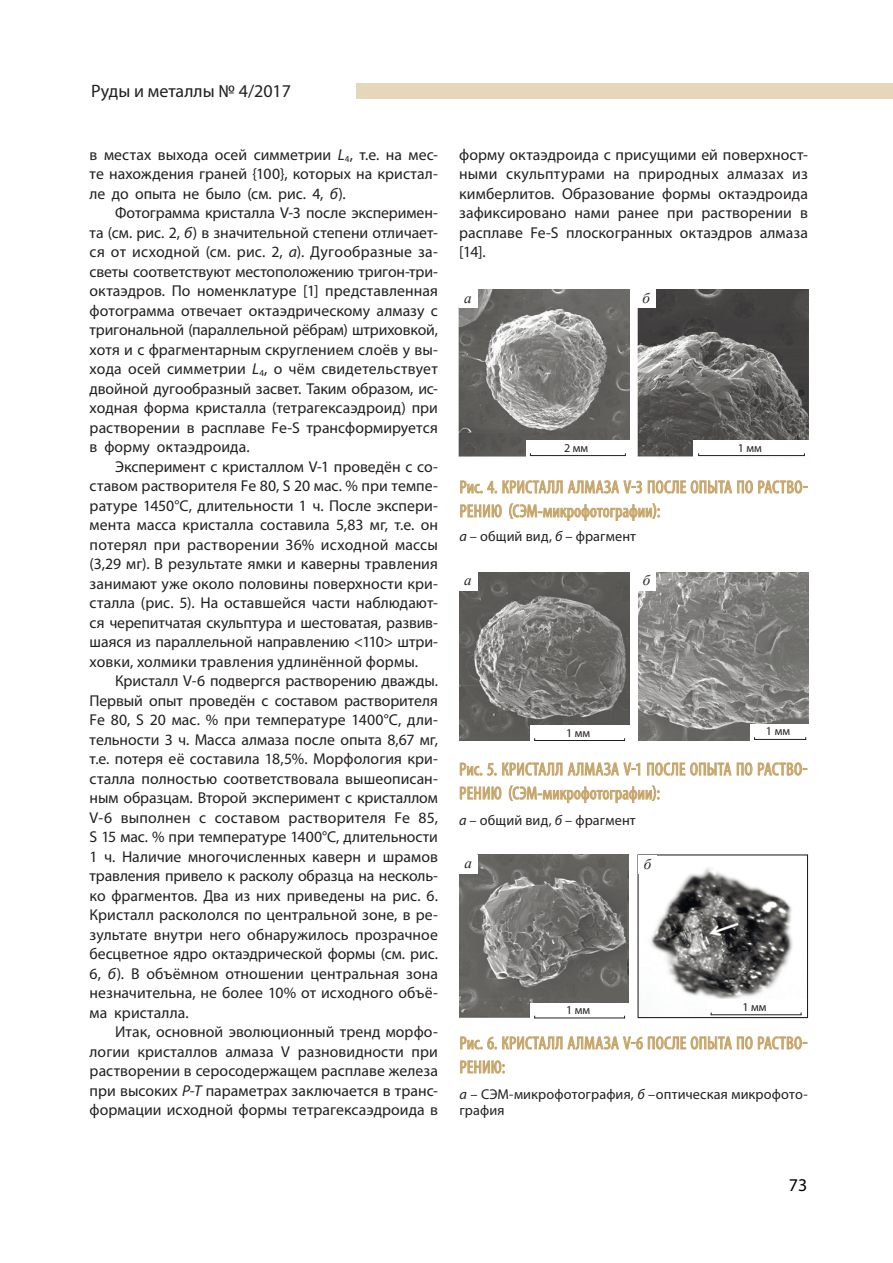
<style>
.page{position:relative;width:893px;height:1263px;background:#fff}
.page>*{position:absolute;margin:0;border:0;box-sizing:border-box;transform-origin:0 0}
.Названия{font:condensed 18px/24px "Myriad Pro";letter-spacing:.015em;color:#c7a66b}
.t1{font:18px "Myriad Pro";color:#231f20}
.t2{font:18px "Myriad Pro";color:#000}
.Осн_т{font:15.75px/19.5px "Myriad Pro";letter-spacing:.005em;color:#231f20;text-align:justify}
.t3{font:italic 15px "Times New Roman";color:#231f20}
.Подрисуночная{font:14.25px/16.5px "Myriad Pro";letter-spacing:.01em;color:#231f20}
.t4{font:12px "Myriad Pro";color:#231f20}
.s1{font-style:italic}
</style>
<div class="page">
<div style="left:356px;top:83px;width:537px;height:15px;background:#e6d6ba"></div>
<img style="left:459px;top:289px;width:171px;height:168px">
<img style="left:637px;top:289px;width:171px;height:168px">
<svg style="left:460px;top:480px;width:37px;height:13px"></svg>
<svg style="left:503px;top:480px;width:139px;height:14px"></svg>
<svg style="left:648px;top:480px;width:159px;height:13px"></svg>
<svg style="left:460px;top:504px;width:42px;height:13px"></svg>
<svg style="left:509px;top:503px;width:151px;height:18px"></svg>
<svg style="left:460px;top:763px;width:36px;height:12px"></svg>
<svg style="left:502px;top:762px;width:60px;height:13px"></svg>
<svg style="left:568px;top:762px;width:72px;height:14px"></svg>
<svg style="left:647px;top:762px;width:84px;height:13px"></svg>
<svg style="left:737px;top:762px;width:15px;height:13px"></svg>
<svg style="left:758px;top:762px;width:49px;height:13px"></svg>
<svg style="left:460px;top:786px;width:41px;height:13px"></svg>
<svg style="left:509px;top:785px;width:150px;height:18px"></svg>
<img style="left:460px;top:573px;width:170px;height:167px">
<img style="left:639px;top:573px;width:170px;height:167px">
<img style="left:459px;top:855px;width:170px;height:162px">
<img style="left:650px;top:867px;width:143px;height:132px">
<div style="left:637px;top:854px;width:171px;height:164px;border:1px solid #231f20"></div>
<svg style="left:460px;top:1036px;width:102px;height:13px"></svg>
<svg style="left:568px;top:1036px;width:239px;height:14px"></svg>
<svg style="left:460px;top:1060px;width:45px;height:13px"></svg>
<div style="left:530px;top:1003px;width:100px;height:16px;background:#fff"></div>
<div style="left:530px;top:725px;width:100px;height:17px;background:#fff"></div>
<div style="left:526px;top:440px;width:105px;height:17px;background:#fff"></div>
<div style="left:694px;top:440px;width:117px;height:17px;background:#fff"></div>
<div style="left:750px;top:724px;width:61px;height:17px;background:#fff"></div>
<div style="left:707px;top:999px;width:100px;height:17px;background:#fff"></div>
<hr style="left:534px;top:1017px;width:91px;height:1px;background:#231f20">
<hr style="left:534px;top:740px;width:91px;height:1px;background:#231f20">
<hr style="left:530px;top:455px;width:96px;height:1px;background:#231f20">
<hr style="left:698px;top:455px;width:107px;height:1px;background:#231f20">
<hr style="left:754px;top:739px;width:52px;height:1px;background:#231f20">
<hr style="left:711px;top:1014px;width:90px;height:1px;background:#231f20">
<div style="left:459px;top:572px;width:18px;height:19px;background:#fff"></div>
<div style="left:459px;top:289px;width:18px;height:19px;background:#fff"></div>
<div style="left:637px;top:289px;width:19px;height:19px;background:#fff"></div>
<div style="left:459px;top:855px;width:19px;height:18px;background:#fff"></div>
<div style="left:638px;top:572px;width:18px;height:19px;background:#fff"></div>
<div style="left:639px;top:855px;width:18px;height:19px;background:#fff"></div>
<p class="t1" style="left:91px;top:80px;width:201px">Руды и металлы № 4/2017</p>
<p class="Осн_т" style="left:90px;top:144px;width:350px">в местах выхода осей симметрии <span class="s1">L</span><sub>4</sub>, т.е. на мес&shy;те нахождения граней {100}, которых на кристал&shy;ле до опыта не было (см. рис. 4, <span class="s1">б</span>).</p>
<p class="Осн_т" style="left:90px;top:203px;width:350px;text-indent:26px">Фотограмма кристалла V-3 после эксперимен&shy;та (см. рис. 2, <span class="s1">б</span>) в значительной степени отличает&shy;ся от исходной (см. рис. 2, <span class="s1">а</span>). Дугообразные за&shy;светы соответствуют местоположению тригон-три&shy;октаэдров. По номенклатуре [1] представленная фотограмма отвечает октаэдрическому алмазу с тригональной (параллельной рёбрам) штриховкой, хотя и с фрагментарным скруглением слоёв у вы&shy;хода осей симметрии <span class="s1">L</span><sub>4</sub>, о чём свидетельствует двойной дугообразный засвет. Таким образом, ис&shy;ходная форма кристалла (тетрагексаэдроид) при растворении в расплаве Fe-S трансформируется в форму октаэдроида.</p>
<p class="Осн_т" style="left:90px;top:456px;width:350px;text-indent:26px">Эксперимент с кристаллом V-1 проведён с со&shy;ставом растворителя Fe 80, S 20 мас. % при темпе&shy;ратуре 1450°С, длительности 1 ч. После экспери&shy;мента масса кристалла составила 5,83 мг, т.е. он потерял при растворении 36% исходной массы (3,29 мг). В результате ямки и каверны травления занимают уже около половины поверхности кри&shy;сталла (рис. 5). На оставшейся части наблюдают&shy;ся черепитчатая скульптура и шестоватая, развив&shy;шаяся из параллельной направлению &lt;110&gt; штри&shy;ховки, холмики травления удлинённой формы.</p>
<p class="Осн_т" style="left:90px;top:671px;width:350px;text-indent:26px">Кристалл V-6 подвергся растворению дважды.<br>Первый опыт проведён с составом растворителя Fe 80, S 20 мас. % при температуре 1400°С, дли&shy;тельности 3 ч. Масса алмаза после опыта 8,67 мг, т.е. потеря её составила 18,5%. Морфология кри&shy;сталла полностью соответствовала вышеописан&shy;ным образцам. Второй эксперимент с кристаллом V-6 выполнен с составом растворителя Fe 85, S 15 мас. % при температуре 1400°С, длительности 1 ч. Наличие многочисленных каверн и шрамов травления привело к расколу образца на несколь&shy;ко фрагментов. Два из них приведены на рис. 6.<br>Кристалл раскололся по центральной зоне, в ре&shy;зультате внутри него обнаружилось прозрачное бесцветное ядро октаэдрической формы (см. рис.<br>6, <span class="s1">б</span>). В объёмном отношении центральная зона незначительна, не более 10% от исходного объё&shy;ма кристалла.</p>
<p class="Осн_т" style="left:90px;top:1022px;width:350px;text-indent:26px">Итак, основной эволюционный тренд морфо&shy;логии кристаллов алмаза V разновидности при растворении в серосодержащем расплаве железа при высоких <span class="s1">Р-Т</span> параметрах заключается в транс&shy;формации исходной формы тетрагексаэдроида в</p>
<p class="Осн_т" style="left:459px;top:144px;width:350px">форму октаэдроида с присущими ей поверхност&shy;ными скульптурами на природных алмазах из кимберлитов. Образование формы октаэдроида зафиксировано нами ранее при растворении в расплаве Fe-S плоскогранных октаэдров алмаза [14].</p>
<p class="t3" style="left:464px;top:287px;width:9px">a</p>
<p class="t3" style="left:643px;top:287px;width:9px">б</p>
<p class="t4" style="left:564px;top:440px;width:26px">2 мм</p>
<p class="t4" style="left:738px;top:440px;width:26px">1 мм</p>
<p class="Названия" style="left:459px;top:475px;width:350px">Рис. 4. КРИСТАЛЛ АЛМАЗА V-3 ПОСЛЕ ОПЫТА ПО РАСТВО-<br>РЕНИЮ (СЭМ-микрофотографии):</p>
<p class="Подрисуночная" style="left:459px;top:528px;width:178px"><span class="s1">а</span> – общий вид, <span class="s1">б</span> – фрагмент</p>
<p class="t3" style="left:464px;top:570px;width:9px">a</p>
<p class="t3" style="left:643px;top:570px;width:9px">б</p>
<p class="t4" style="left:566px;top:725px;width:26px">1 мм</p>
<p class="t4" style="left:766px;top:724px;width:26px">1 мм</p>
<p class="Названия" style="left:459px;top:757px;width:350px">Рис. 5. КРИСТАЛЛ АЛМАЗА V-1 ПОСЛЕ ОПЫТА ПО РАСТВО-<br>РЕНИЮ (СЭМ-микрофотографии):</p>
<p class="Подрисуночная" style="left:459px;top:811px;width:178px"><span class="s1">а</span> – общий вид, <span class="s1">б</span> – фрагмент</p>
<p class="t3" style="left:465px;top:853px;width:9px">a</p>
<p class="t3" style="left:644px;top:853px;width:9px">б</p>
<p class="t4" style="left:566px;top:1002px;width:26px">1 мм</p>
<p class="t4" style="left:743px;top:999px;width:26px">1 мм</p>
<p class="Названия" style="left:459px;top:1031px;width:349px">Рис. 6. КРИСТАЛЛ АЛМАЗА V-6 ПОСЛЕ ОПЫТА ПО РАСТВО-<br>РЕНИЮ:</p>
<p class="Подрисуночная" style="left:459px;top:1085px;width:350px"><span class="s1">а</span> – СЭМ-микрофотография, <span class="s1">б</span> –оптическая микрофото&shy;графия</p>
<p class="t2" style="left:789px;top:1173px;width:20px">73</p>
</div>
